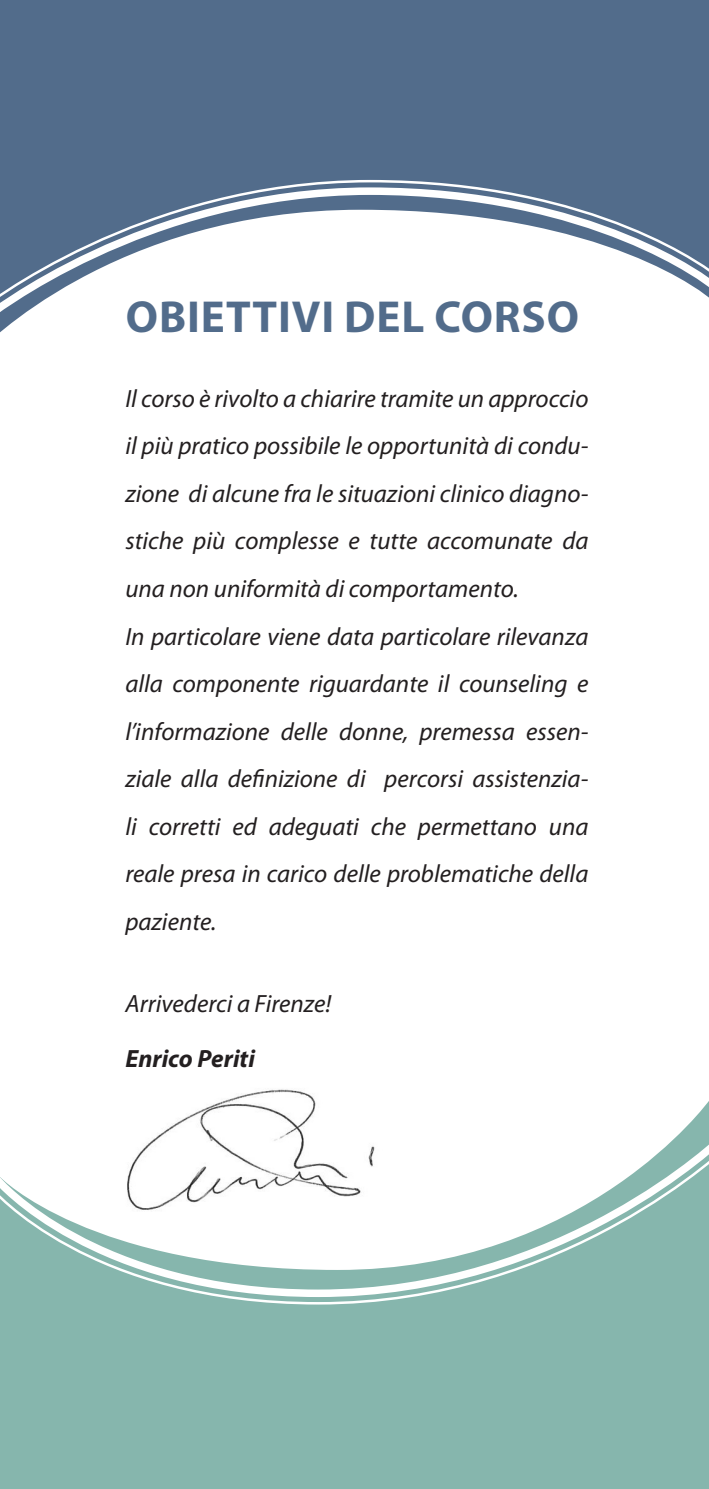
<style>
.page{position:relative;width:709px;height:1489px;background:#fff}
.page>*{position:absolute;margin:0;border:0;box-sizing:border-box;transform-origin:0 0}
.t1{font:700 45px "Myriad Pro";letter-spacing:.02em;color:#526c8b}
.t2{font:italic 25px/47.5px "Myriad Pro";color:#231f20;text-align:justify}
.t3{font:italic 700 25px "Myriad Pro";color:#231f20}
</style>
<div class="page">
<svg style="left:0;top:1101px;width:709px;height:387px;background:#8ebbb2"></svg>
<div style="left:0;top:0;width:709px;height:333px;background:#526c8b"></div>
<img style="left:112px;top:1089px;width:271px;height:36px">
<svg style="left:0;top:179px;width:709px;height:5px;background:#617995"></svg>
<svg style="left:0;top:184px;width:709px;height:144px"></svg>
<svg style="left:0;top:1300px;width:709px;height:5px;background:#90bcb4"></svg>
<svg style="left:0;top:1125px;width:709px;height:175px"></svg>
<p class="t1" style="left:126px;top:287px;width:454px">OBIETTIVI DEL CORSO</p>
<p class="t2" style="left:125px;top:374px;width:464px">Il corso è rivolto a chiarire tramite un approccio il più pratico possibile le opportunità di condu&shy;zione di alcune fra le situazioni clinico diagno&shy;stiche più complesse e tutte accomunate da una non uniformità di comportamento.</p>
<p class="t2" style="left:125px;top:612px;width:464px">In particolare viene data particolare rilevanza alla componente riguardante il counseling e l’informazione delle donne, premessa essen&shy;ziale alla definizione di percorsi assistenzia&shy;li corretti ed adeguati che permettano una</p>
<p class="t2" style="left:125px;top:849px;width:464px">reale presa in carico delle problematiche della</p>
<p class="t2" style="left:125px;top:897px;width:92px">paziente.</p>
<p class="t2" style="left:125px;top:979px;width:207px">Arrivederci a Firenze!</p>
<p class="t3" style="left:125px;top:1042px;width:131px">Enrico Periti</p>
</div>
